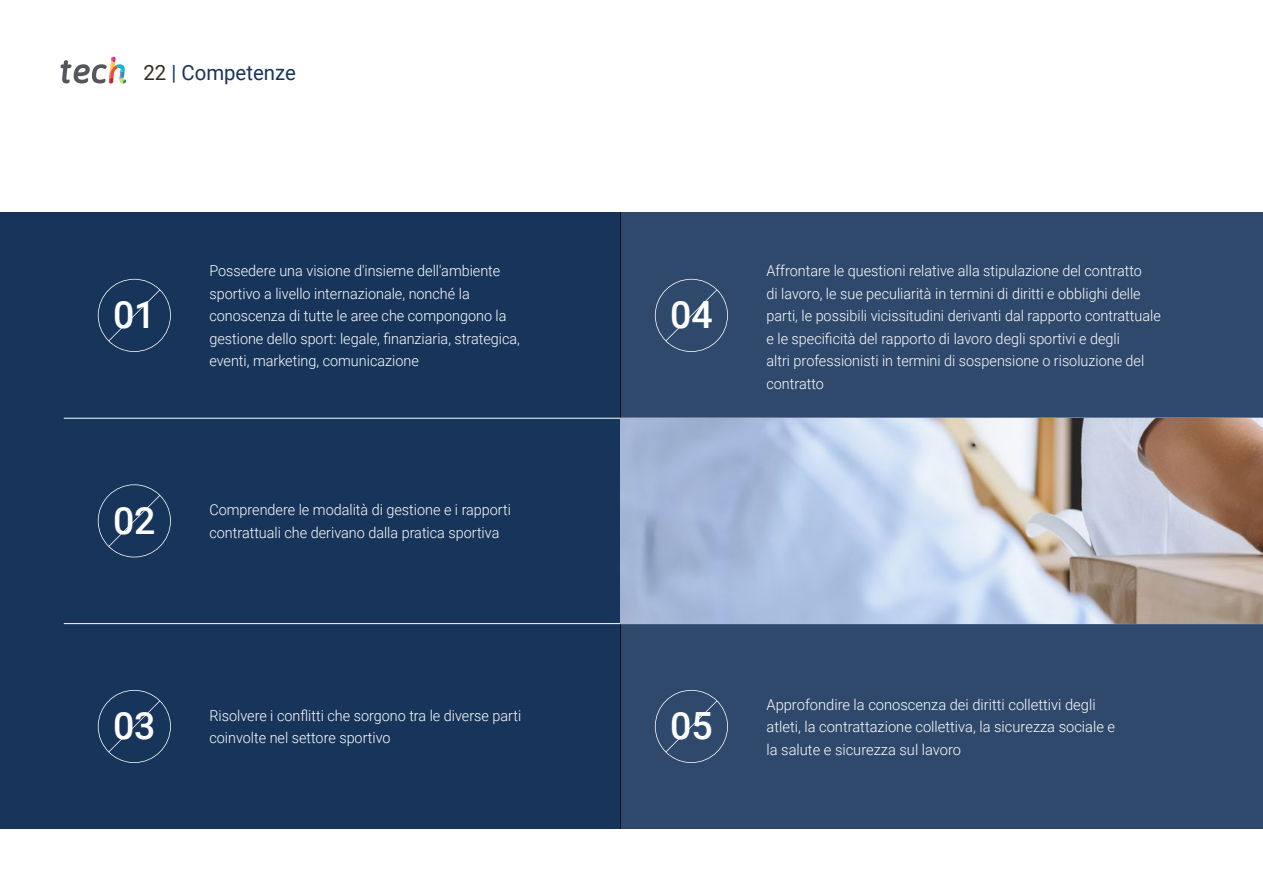
<style>
.page{position:relative;width:1263px;height:893px;background:#fff}
.page>*{position:absolute;margin:0;border:0;box-sizing:border-box;transform-origin:0 0}
.t1{font:500 37.5px "Roboto";color:#fff}
.t2{font:21px "Roboto";color:#1a355c}
.t3{font:300 15px/22.5px "Roboto";color:#fff;scale:.96 1}
.t4{font:300 15px/22.5px "Roboto";color:#fff}
.s1{color:#312e20}
</style>
<div class="page">
<svg style="left:61px;top:57px;width:65px;height:27px"></svg>
<div style="left:0;top:213px;width:621px;height:616px;background:#17355b"></div>
<div style="left:621px;top:213px;width:642px;height:616px;background:#2e496b"></div>
<svg style="left:98px;top:279px;width:73px;height:73px"></svg>
<svg style="left:98px;top:690px;width:73px;height:73px"></svg>
<svg style="left:98px;top:484px;width:73px;height:73px"></svg>
<svg style="left:655px;top:279px;width:73px;height:73px"></svg>
<svg style="left:655px;top:690px;width:73px;height:73px"></svg>
<hr style="left:64px;top:418px;width:1199px;height:1px;background:#fff">
<hr style="left:64px;top:623px;width:1199px;height:1px;background:#fff">
<img style="left:621px;top:418px;width:642px;height:205px">
<h2 class="t2" style="left:144px;top:57px;width:154px"><span class="s1">22</span> | Competenze</h2>
<h1 class="t1" style="left:113px;top:288px;width:44px">01</h1>
<h1 class="t1" style="left:113px;top:494px;width:44px">02</h1>
<p class="t3" style="left:209px;top:259px;width:325px">Possedere una visione d'insieme dell'ambiente sportivo a livello internazionale, nonché la conoscenza di tutte le aree che compongono la gestione dello sport: legale, finanziaria, strategica, eventi, marketing, comunicazione</p>
<p class="t3" style="left:209px;top:498px;width:316px">Comprendere le modalità di gestione e i rapporti</p>
<p class="t3" style="left:209px;top:521px;width:304px">contrattuali che derivano dalla pratica sportiva</p>
<h1 class="t1" style="left:113px;top:699px;width:44px">03</h1>
<p class="t3" style="left:209px;top:704px;width:326px">Risolvere i conflitti che sorgono tra le diverse parti coinvolte nel settore sportivo</p>
<h1 class="t1" style="left:670px;top:288px;width:44px">04</h1>
<p class="t3" style="left:766px;top:259px;width:412px">Affrontare le questioni relative alla stipulazione del contratto<br>di lavoro, le sue peculiarità in termini di diritti e obblighi delle parti, le possibili vicissitudini derivanti dal rapporto contrattuale e le specificità del rapporto di lavoro degli sportivi e degli<br>altri professionisti in termini di sospensione o risoluzione del contratto</p>
<h1 class="t1" style="left:670px;top:699px;width:44px">05</h1>
<p class="t4" style="left:766px;top:692px;width:350px">Approfondire la conoscenza dei diritti collettivi degli atleti, la contrattazione collettiva, la sicurezza sociale e la salute e sicurezza sul lavoro</p>
</div>
